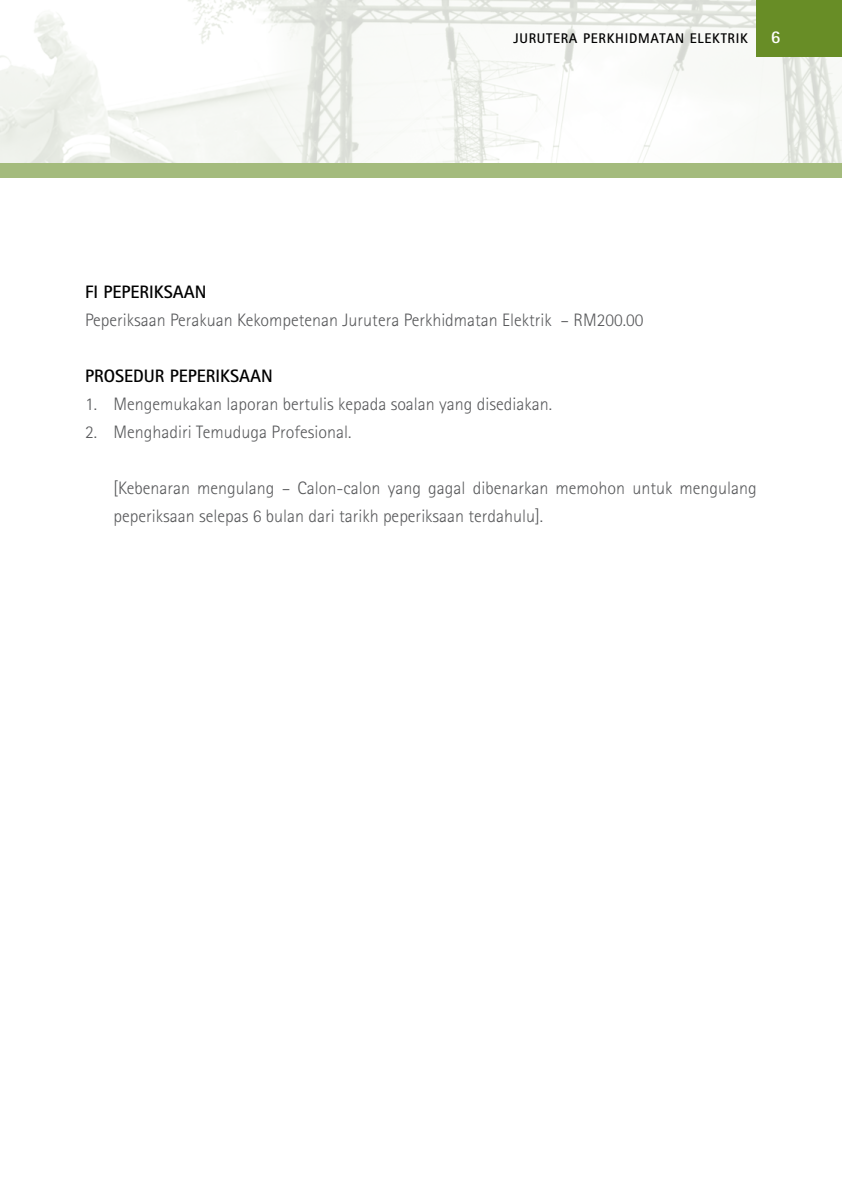
<style>
.page{position:relative;width:842px;height:1191px;background:#fff}
.page>*{position:absolute;margin:0;border:0;box-sizing:border-box;transform-origin:0 0}
.t1{font:300 18px/28px "Rotis Sans Serif";color:#58595b}
.t2{font:700 18px "Rotis Sans Serif";color:#000}
.t3{font:700 18px "Rotis Sans Serif";color:#fff}
.t4{font:700 14px "Rotis Sans Serif";letter-spacing:.05em;color:#000}
</style>
<div class="page">
<img style="left:0;top:0;width:842px;height:163px">
<div style="left:0;top:163px;width:842px;height:14px;background:#a4bb7d"></div>
<div style="left:757px;top:0;width:85px;height:57px;background:#688d26"></div>
<p class="t4" style="left:513px;top:29px;width:236px">JURUTERA PERKHIDMATAN ELEKTRIK</p>
<p class="t3" style="left:771px;top:25px;width:11px">6</p>
<p class="t2" style="left:85px;top:280px;width:123px">FI PEPERIKSAAN</p>
<p class="t1" style="left:85px;top:306px;width:560px">Peperiksaan Perakuan Kekompetenan Jurutera Perkhidmatan Elektrik – RM200.00</p>
<p class="t2" style="left:85px;top:364px;width:189px">PROSEDUR PEPERIKSAAN</p>
<p class="t1" style="left:85px;top:390px;width:469px">1. Mengemukakan laporan bertulis kepada soalan yang disediakan.</p>
<p class="t1" style="left:85px;top:418px;width:268px">2. Menghadiri Temuduga Profesional.</p>
<p class="t1" style="left:113px;top:474px;width:645px">[Kebenaran mengulang – Calon-calon yang gagal dibenarkan memohon untuk mengulang peperiksaan selepas 6 bulan dari tarikh peperiksaan terdahulu].</p>
</div>
